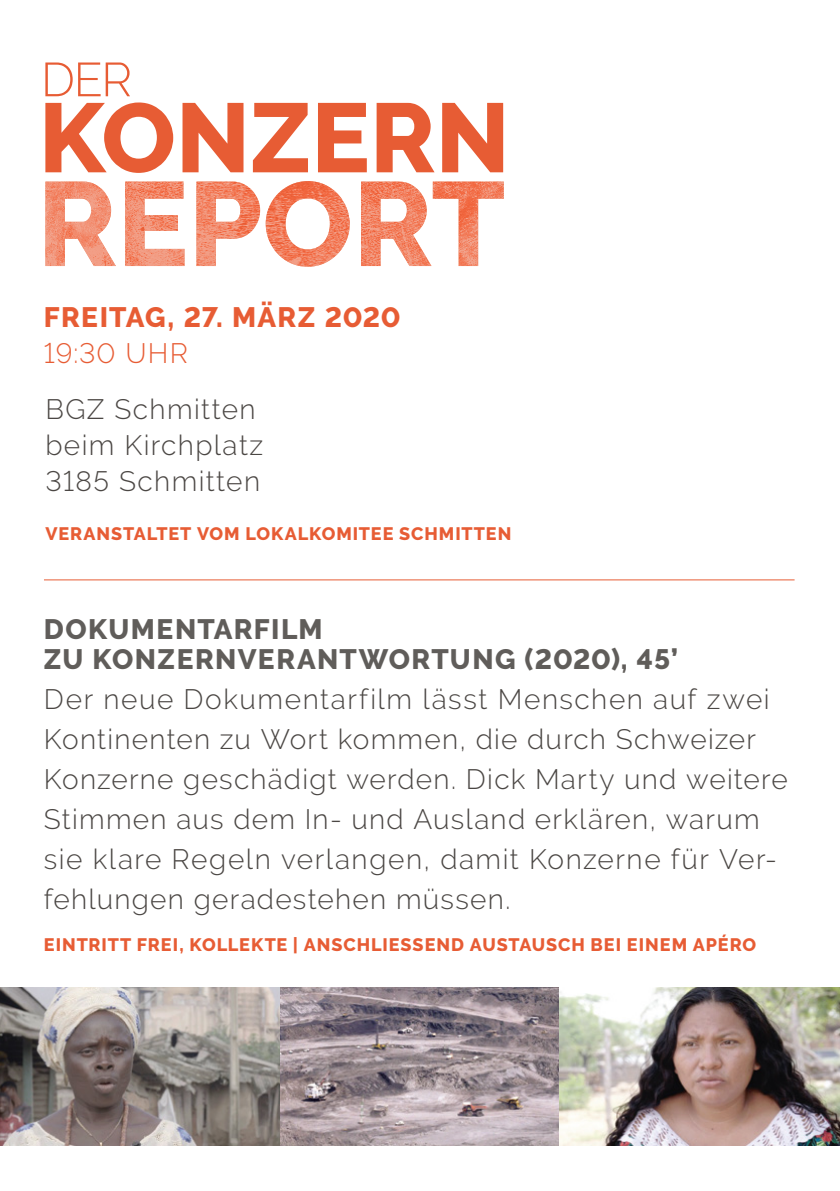
<style>
.page{position:relative;width:840px;height:1191px;background:#fff}
.page>*{position:absolute;margin:0;border:0;box-sizing:border-box;transform-origin:0 0}
.t1{font:300 28px/40px "Raleway";letter-spacing:.045em;color:#4b4744}
.t2{font:800 28px/30px "Raleway";letter-spacing:.045em;color:#605d5a}
.t3{font:800 28px "Raleway";letter-spacing:.035em;color:#e75c34}
.t4{font:300 28px "Raleway";letter-spacing:.04em;color:#e75c34}
.t5{font:800 18px "Raleway";letter-spacing:.05em;color:#e75c34}
</style>
<div class="page">
<img style="left:45px;top:181px;width:458px;height:86px">
<svg style="left:45px;top:62px;width:458px;height:111px"></svg>
<img style="left:0;top:987px;width:839px;height:158px">
<hr style="left:44px;top:579px;width:750px;height:1px;background:#e75c34">
<p class="t3" style="left:44px;top:301px;width:358px">FREITAG, 27. MÄRZ 2020</p>
<p class="t4" style="left:44px;top:336px;width:145px">19:30 UHR</p>
<p class="t1" style="left:45px;top:391px;width:219px;line-height:36px">BGZ Schmitten beim Kirchplatz<br>3185 Schmitten</p>
<p class="t5" style="left:45px;top:523px;width:467px">VERANSTALTET VOM LOKALKOMITEE SCHMITTEN</p>
<p class="t2" style="left:44px;top:614px;width:635px">DOKUMENTARFILM<br>ZU KONZERNVERANTWORTUNG (2020), 45’</p>
<p class="t1" style="left:44px;top:678px;width:745px">Der neue Dokumentarfilm lässt Menschen auf zwei Kontinenten zu Wort kommen, die durch Schweizer Konzerne geschädigt werden. Dick Marty und weitere Stimmen aus dem In- und Ausland erklären, warum sie klare Regeln verlangen, damit Konzerne für Ver&shy;fehlungen geradestehen müssen.</p>
<p class="t5" style="left:44px;top:934px;width:713px">EINTRITT FREI, KOLLEKTE | ANSCHLIESSEND AUSTAUSCH BEI EINEM APÉRO</p>
</div>
